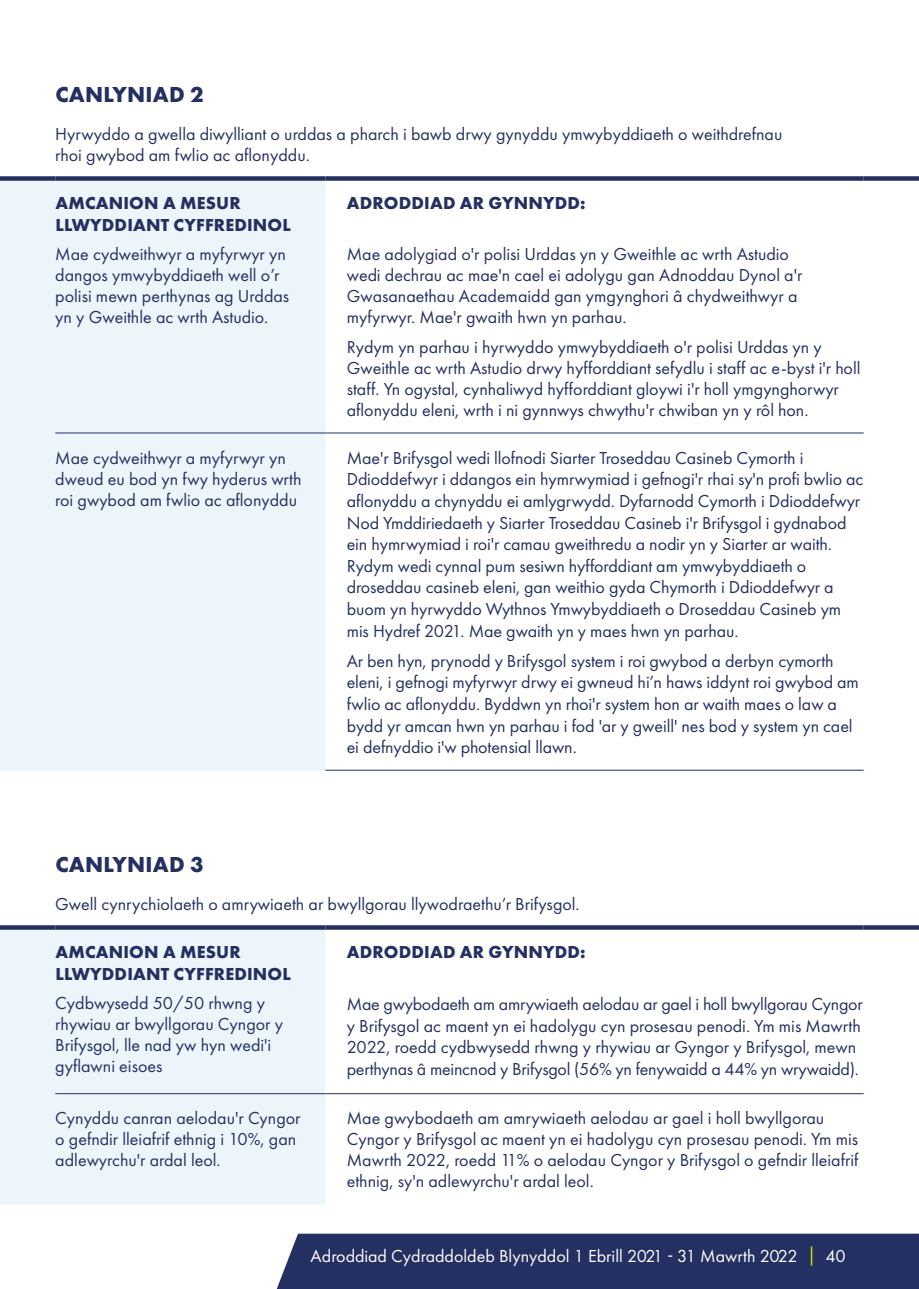
<style>
.page{position:relative;width:919px;height:1289px;background:#fff}
.page>*{position:absolute;margin:0;border:0;box-sizing:border-box;transform-origin:0 0}
.Sub_Heading{font:700 22.5px "Futura PT";letter-spacing:.01em;color:#243061}
.Body_Appendix{font:18px/21px "Futura PT";color:#243061}
.Body_Figures{font:18px/21.6px "Futura PT";letter-spacing:-.005em;color:#243061}
.Body_Table{font:18px/21.6px "Futura PT";letter-spacing:-.015em;color:#243061}
.Sub_Heading_2_Table{font:700 18px/21.6px "Futura PT";letter-spacing:.01em;color:#243061}
.t1{font:18px "Futura PT";color:#fff}
</style>
<div class="page">
<svg style="left:0;top:181px;width:325px;height:1023px;fill:#ecf5fa"></svg>
<hr style="left:55px;top:433px;width:270px;height:1px;background:#243061">
<div style="left:0;top:176px;width:55px;height:5px;background:#243061"></div>
<div style="left:55px;top:176px;width:270px;height:5px;background:#243061"></div>
<div style="left:325px;top:176px;width:538px;height:5px;background:#243061"></div>
<div style="left:863px;top:176px;width:55px;height:5px;background:#243061"></div>
<hr style="left:55px;top:1093px;width:270px;height:1px;background:#243061">
<hr style="left:325px;top:770px;width:538px;height:1px;background:#243061">
<svg style="left:0;top:925px;width:55px;height:4px"></svg>
<svg style="left:55px;top:925px;width:270px;height:4px"></svg>
<svg style="left:325px;top:925px;width:538px;height:4px;background:#323d6b"></svg>
<svg style="left:863px;top:925px;width:55px;height:4px"></svg>
<hr style="left:325px;top:1093px;width:538px;height:1px;background:#243061">
<hr style="left:325px;top:433px;width:538px;height:1px;background:#243061">
<div style="left:277px;top:1233px;width:641px;height:55px;background:#243061"></div>
<h2 class="Sub_Heading" style="left:55px;top:80px;width:150px">CANLYNIAD 2</h2>
<p class="Body_Appendix" style="left:55px;top:124px;width:728px">Hyrwyddo a gwella diwylliant o urddas a pharch i bawb drwy gynyddu ymwybyddiaeth o weithdrefnau rhoi gwybod am fwlio ac aflonyddu.</p>
<p class="Sub_Heading_2_Table" style="left:55px;top:192px;width:237px">AMCANION A MESUR<br>LLWYDDIANT CYFFREDINOL</p>
<p class="Body_Appendix" style="left:55px;top:244px;width:235px">Mae cydweithwyr a myfyrwyr yn dangos ymwybyddiaeth well o’r polisi mewn perthynas ag Urddas yn y Gweithle ac wrth Astudio.</p>
<p class="Sub_Heading_2_Table" style="left:347px;top:192px;width:240px">ADRODDIAD AR GYNNYDD:</p>
<p class="Body_Appendix" style="left:347px;top:244px;width:457px">Mae adolygiad o'r polisi Urddas yn y Gweithle ac wrth Astudio wedi dechrau ac mae'n cael ei adolygu gan Adnoddau Dynol a'r Gwasanaethau Academaidd gan ymgynghori â chydweithwyr a myfyrwyr. Mae'r gwaith hwn yn parhau.</p>
<p class="Body_Appendix" style="left:347px;top:336px;width:515px">Rydym yn parhau i hyrwyddo ymwybyddiaeth o'r polisi Urddas yn y Gweithle ac wrth Astudio drwy hyfforddiant sefydlu i staff ac e-byst i'r holl staff. Yn ogystal, cynhaliwyd hyfforddiant gloywi i'r holl ymgynghorwyr aflonyddu eleni, wrth i ni gynnwys chwythu'r chwiban yn y rôl hon.</p>
<p class="Body_Appendix" style="left:55px;top:447px;width:248px">Mae cydweithwyr a myfyrwyr yn dweud eu bod yn fwy hyderus wrth roi gwybod am fwlio ac aflonyddu</p>
<p class="Body_Figures" style="left:347px;top:447px;width:518px">Mae'r Brifysgol wedi llofnodi Siarter Troseddau Casineb Cymorth i Ddioddefwyr i ddangos ein hymrwymiad i gefnogi'r rhai sy'n profi bwlio ac aflonyddu a chynyddu ei amlygrwydd. Dyfarnodd Cymorth i Ddioddefwyr Nod Ymddiriedaeth y Siarter Troseddau Casineb i'r Brifysgol i gydnabod ein hymrwymiad i roi'r camau gweithredu a nodir yn y Siarter ar waith.<br>Rydym wedi cynnal pum sesiwn hyfforddiant am ymwybyddiaeth o droseddau casineb eleni, gan weithio gyda Chymorth i Ddioddefwyr a buom yn hyrwyddo Wythnos Ymwybyddiaeth o Droseddau Casineb ym mis Hydref 2021. Mae gwaith yn y maes hwn yn parhau.</p>
<p class="Body_Figures" style="left:347px;top:650px;width:513px">Ar ben hyn, prynodd y Brifysgol system i roi gwybod a derbyn cymorth eleni, i gefnogi myfyrwyr drwy ei gwneud hi’n haws iddynt roi gwybod am fwlio ac aflonyddu. Byddwn yn rhoi'r system hon ar waith maes o law a bydd yr amcan hwn yn parhau i fod 'ar y gweill' nes bod y system yn cael ei defnyddio i'w photensial llawn.</p>
<h2 class="Sub_Heading" style="left:55px;top:850px;width:150px">CANLYNIAD 3</h2>
<p class="Body_Appendix" style="left:55px;top:893px;width:526px">Gwell cynrychiolaeth o amrywiaeth ar bwyllgorau llywodraethu’r Brifysgol.</p>
<p class="Sub_Heading_2_Table" style="left:55px;top:941px;width:237px">AMCANION A MESUR<br>LLWYDDIANT CYFFREDINOL</p>
<p class="Body_Appendix" style="left:55px;top:992px;width:229px">Cydbwysedd 50/50 rhwng y rhywiau ar bwyllgorau Cyngor y<br>Brifysgol, lle nad yw hyn wedi'i gyflawni eisoes</p>
<p class="Sub_Heading_2_Table" style="left:347px;top:941px;width:240px">ADRODDIAD AR GYNNYDD:</p>
<p class="Body_Table" style="left:347px;top:993px;width:517px">Mae gwybodaeth am amrywiaeth aelodau ar gael i holl bwyllgorau Cyngor y Brifysgol ac maent yn ei hadolygu cyn prosesau penodi. Ym mis Mawrth 2022, roedd cydbwysedd rhwng y rhywiau ar Gyngor y Brifysgol, mewn perthynas â meincnod y Brifysgol (56% yn fenywaidd a 44% yn wrywaidd).</p>
<p class="Body_Appendix" style="left:55px;top:1107px;width:247px">Cynyddu canran aelodau'r Cyngor o gefndir lleiafrif ethnig i 10%, gan adlewyrchu'r ardal leol.</p>
<p class="Body_Appendix" style="left:347px;top:1107px;width:513px">Mae gwybodaeth am amrywiaeth aelodau ar gael i holl bwyllgorau Cyngor y Brifysgol ac maent yn ei hadolygu cyn prosesau penodi. Ym mis Mawrth 2022, roedd 11% o aelodau Cyngor y Brifysgol o gefndir lleiafrif ethnig, sy'n adlewyrchu'r ardal leol.</p>
<p class="t1" style="left:310px;top:1245px;width:488px">Adroddiad Cydraddoldeb Blynyddol 1 Ebrill 2021 - 31 Mawrth 2022</p>
<p class="t1" style="left:825px;top:1245px;width:22px">40</p>
</div>
